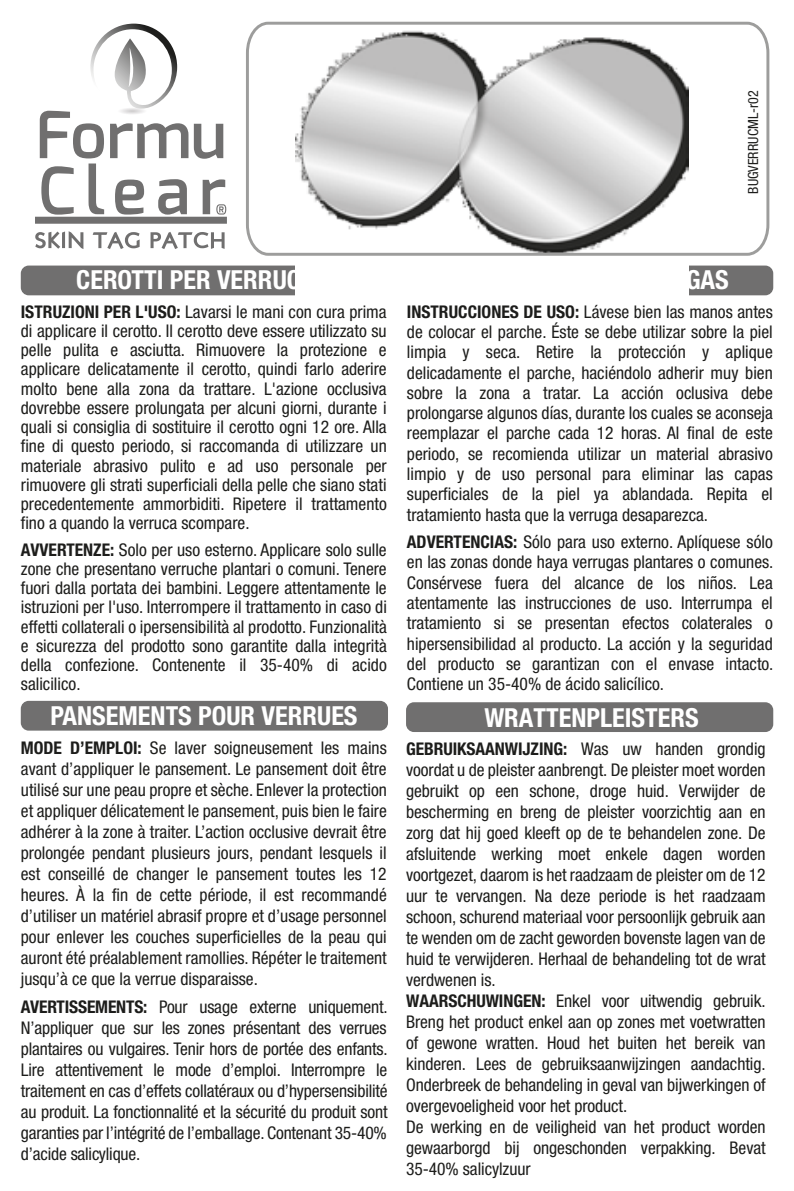
<style>
.page{position:relative;width:794px;height:1191px;background:#fff}
.page>*{position:absolute;margin:0;border:0;box-sizing:border-box;transform-origin:0 0}
.t1{font:700 condensed 26.25px "Helvetica Neue";color:#fff}
.t2{font:condensed 17.5px/21px "Helvetica Neue";letter-spacing:-.005em;color:#1d1d1b;text-align:justify}
.t3{font:condensed 14px "Helvetica Neue";color:#1d1d1b}
.s1{font-weight:700}
</style>
<div class="page">
<div style="left:21px;top:265px;width:367px;height:30px;background:#706f6f;border-radius:8px"></div>
<div style="left:406px;top:265px;width:367px;height:30px;background:#706f6f;border-radius:8px"></div>
<div style="left:21px;top:701px;width:367px;height:29px;background:#706f6f;border-radius:8px"></div>
<div style="left:406px;top:702px;width:367px;height:30px;background:#706f6f;border-radius:8px"></div>
<div style="left:295px;top:265px;width:394px;height:30px;background:#fff"></div>
<svg style="left:246px;top:21px;width:524px;height:235px"></svg>
<svg style="left:194px;top:124px;width:29px;height:35px"></svg>
<svg style="left:40px;top:24px;width:148px;height:191px"></svg>
<div style="left:35px;top:217px;width:192px;height:7px;background:#706f6f"></div>
<svg style="left:203px;top:179px;width:23px;height:35px"></svg>
<svg style="left:35px;top:231px;width:48px;height:18px"></svg>
<svg style="left:93px;top:232px;width:47px;height:17px"></svg>
<svg style="left:150px;top:232px;width:75px;height:17px"></svg>
<p class="t3" style="left:745px;top:194px;width:104px;rotate:-90deg">BUGVERRUCML-r02</p>
<h1 class="t1" style="left:76px;top:264px;width:253px">CEROTTI PER VERRUCHE</h1>
<p class="t2" style="left:21px;top:302px;width:367px;line-height:19.2px"><span class="s1">ISTRUZIONI PER L'USO:</span> Lavarsi le mani con cura prima di applicare il cerotto. Il cerotto deve essere utilizzato su pelle pulita e asciutta. Rimuovere la protezione e applicare delicatamente il cerotto, quindi farlo aderire molto bene alla zona da trattare. L'azione occlusiva dovrebbe essere prolungata per alcuni giorni, durante i quali si consiglia di sostituire il cerotto ogni 12 ore. Alla fine di questo periodo, si raccomanda di utilizzare un materiale abrasivo pulito e ad uso personale per rimuovere gli strati superficiali della pelle che siano stati precedentemente ammorbiditi. Ripetere il trattamento fino a quando la verruca scompare.</p>
<p class="t2" style="left:21px;top:540px;width:367px;line-height:19.2px"><span class="s1">AVVERTENZE:</span> Solo per uso esterno. Applicare solo sulle zone che presentano verruche plantari o comuni. Tenere fuori dalla portata dei bambini. Leggere attentamente le istruzioni per l'uso. Interrompere il trattamento in caso di effetti collaterali o ipersensibilità al prodotto. Funzionalità e sicurezza del prodotto sono garantite dalla integrità della confezione. Contenente il 35-40% di acido salicilico.</p>
<p class="t2" style="left:407px;top:301px;width:367px"><span class="s1">INSTRUCCIONES DE USO:</span> Lávese bien las manos antes de colocar el parche. Éste se debe utilizar sobre la piel limpia y seca. Retire la protección y aplique delicadamente el parche, haciéndolo adherir muy bien sobre la zona a tratar. La acción oclusiva debe prolongarse algunos días, durante los cuales se aconseja reemplazar el parche cada 12 horas. Al final de este periodo, se recomienda utilizar un material abrasivo limpio y de uso personal para eliminar las capas superficiales de la piel ya ablandada. Repita el tratamiento hasta que la verruga desaparezca.</p>
<p class="t2" style="left:407px;top:531px;width:368px"><span class="s1">ADVERTENCIAS:</span> Sólo para uso externo. Aplíquese sólo en las zonas donde haya verrugas plantares o comunes.<br>Consérvese fuera del alcance de los niños. Lea atentamente las instrucciones de uso. Interrumpa el tratamiento si se presentan efectos colaterales o hipersensibilidad al producto. La acción y la seguridad del producto se garantizan con el envase intacto.<br>Contiene un 35-40% de ácido salicílico.</p>
<h1 class="t1" style="left:50px;top:700px;width:309px">PANSEMENTS POUR VERRUES</h1>
<h1 class="t1" style="left:484px;top:701px;width:216px">WRATTENPLEISTERS</h1>
<p class="t2" style="left:21px;top:737px;width:368px"><span class="s1">MODE D’EMPLOI:</span> Se laver soigneusement les mains avant d’appliquer le pansement. Le pansement doit être utilisé sur une peau propre et sèche. Enlever la protection et appliquer délicatement le pansement, puis bien le faire adhérer à la zone à traiter. L’action occlusive devrait être prolongée pendant plusieurs jours, pendant lesquels il est conseillé de changer le pansement toutes les 12 heures. À la fin de cette période, il est recommandé d’utiliser un matériel abrasif propre et d’usage personnel pour enlever les couches superficielles de la peau qui auront été préalablement ramollies. Répéter le traitement jusqu’à ce que la verrue disparaisse.</p>
<p class="t2" style="left:21px;top:996px;width:368px"><span class="s1">AVERTISSEMENTS:</span> Pour usage externe uniquement.<br>N’appliquer que sur les zones présentant des verrues plantaires ou vulgaires. Tenir hors de portée des enfants.<br>Lire attentivement le mode d’emploi. Interrompre le traitement en cas d’effets collatéraux ou d’hypersensibilité au produit. La fonctionnalité et la sécurité du produit sont garanties par l’intégrité de l’emballage. Contenant 35-40% d’acide salicylique.</p>
<p class="t2" style="left:406px;top:738px;width:361px;text-align:left"><span class="s1">GEBRUIKSAANWIJZING:</span> Was uw handen grondig voordat u de pleister aanbrengt. De pleister moet worden gebruikt op een schone, droge huid. Verwijder de bescherming en breng de pleister voorzichtig aan en zorg dat hij goed kleeft op de te behandelen zone. De afsluitende werking moet enkele dagen worden voortgezet, daarom is het raadzaam de pleister om de 12 uur te vervangen. Na deze periode is het raadzaam schoon, schurend materiaal voor persoonlijk gebruik aan te wenden om de zacht geworden bovenste lagen van de huid te verwijderen. Herhaal de behandeling tot de wrat verdwenen is.<br><span class="s1">WAARSCHUWINGEN:</span> Enkel voor uitwendig gebruik.<br>Breng het product enkel aan op zones met voetwratten of gewone wratten. Houd het buiten het bereik van kinderen. Lees de gebruiksaanwijzingen aandachtig.<br>Onderbreek de behandeling in geval van bijwerkingen of overgevoeligheid voor het product.<br>De werking en de veiligheid van het product worden gewaarborgd bij ongeschonden verpakking. Bevat 35-40% salicylzuur</p>
</div>
